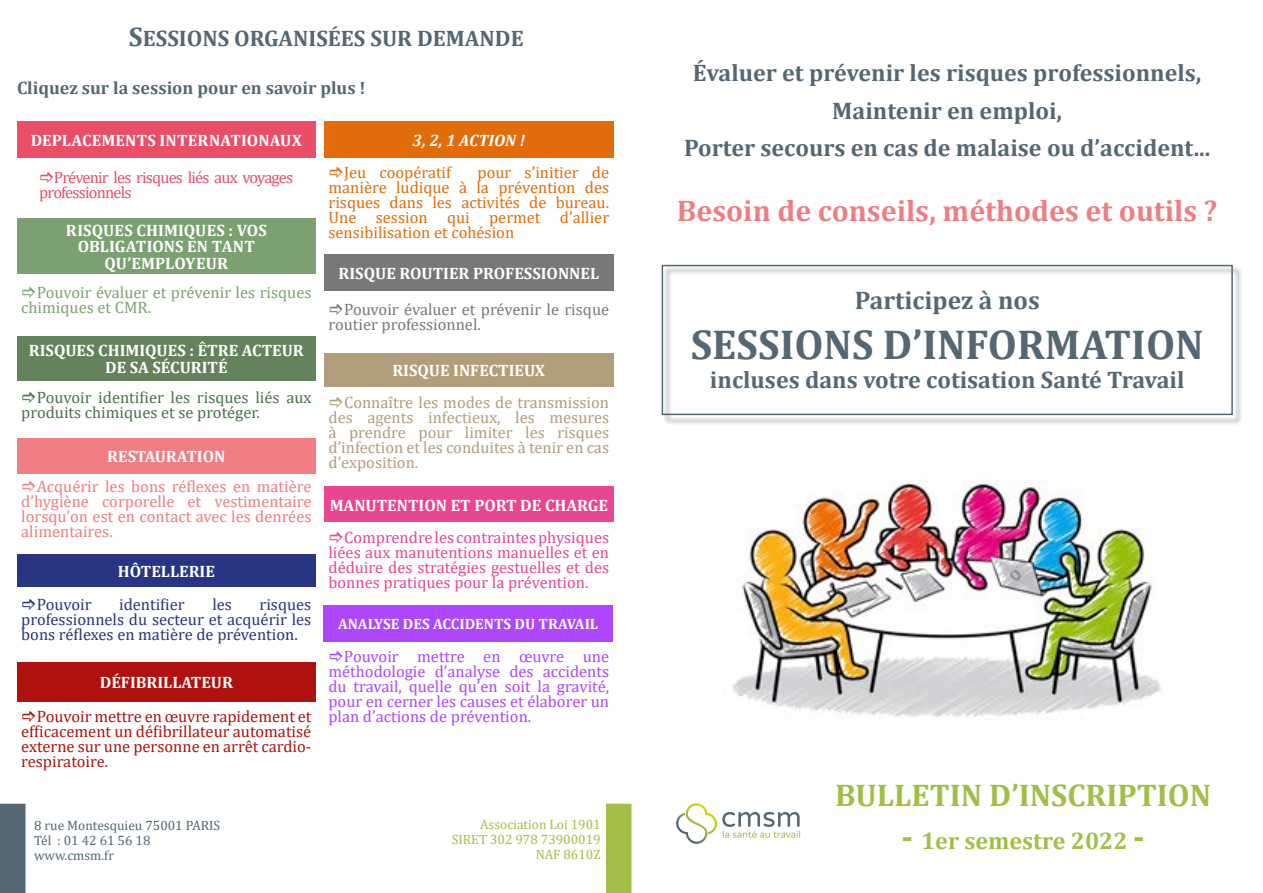
<style>
.page{position:relative;width:1263px;height:893px;background:#fff}
.page>*{position:absolute;margin:0;border:0;box-sizing:border-box;transform-origin:0 0}
.t1{font:700 42px "Cambria";color:#546772}
.t2{font:700 31.5px "Cambria";color:#a3be44}
.t3{font:700 30px "Cambria";color:#ef7d81}
.t4{font:700 25.5px "Cambria";color:#546772}
.t5{font:700 24px/37.3px "Cambria";color:#546772;text-align:center}
.t6{font:700 24px "Cambria";color:#a3be44}
.t7{font:700 22.5px "Cambria";color:#546772}
.t8{font:700 18px "Cambria";color:#546772}
.t9{font:700 16.5px/16.5px "Cambria";color:#fff;text-align:center}
.t10{font:16.5px/15px "Cambria";color:#ae46fd;text-align:justify}
.t11{font:16.5px/15px "Cambria";color:#e36c0a;text-align:justify}
.t12{font:16.5px/15px "Cambria";color:#b29d7a;text-align:justify}
.t13{font:16.5px/15px "Cambria";color:#e94591;text-align:justify}
.t14{font:16.5px/15px "Cambria";color:#af120e;text-align:justify}
.t15{font:16.5px/15px "Cambria";color:#ef7d81;text-align:justify}
.t16{font:16.5px/15px "Cambria";color:#283583;text-align:justify}
.t17{font:16.5px/15px "Cambria";color:#487347}
.t18{font:16.5px/15px "Cambria";color:#797879}
.t19{font:16.5px/15px "Cambria";color:#7ca170}
.t20{font:16.5px/15px "Cambria";letter-spacing:-.05em;color:#ea4e67}
.t21{font:italic 700 16.5px "Cambria";color:#fff}
.t22{font:700 15px "Cambria";color:#fff}
.t23{font:13.5px/15px "Cambria";color:#546772}
.t24{font:13.5px/15px "Cambria";color:#a3be44;text-align:right}
.s1{font-size:27px}
.s2{font-size:36px}
</style>
<div class="page">
<div style="left:606px;top:804px;width:25px;height:89px;background:#a3be44"></div>
<div style="left:0;top:804px;width:26px;height:89px;background:#546772"></div>
<svg style="left:676px;top:803px;width:124px;height:41px"></svg>
<img style="left:733px;top:480px;width:428px;height:238px">
<div style="left:664px;top:267px;width:579px;height:157px;background:#546772;opacity:.75"></div>
<div style="left:662px;top:265px;width:571px;height:150px;border:2px solid #546772"></div>
<div style="left:17px;top:218px;width:299px;height:56px;background:#7ca170"></div>
<div style="left:17px;top:336px;width:299px;height:44px;background:#64835c"></div>
<div style="left:17px;top:438px;width:299px;height:35px;background:#ef7d81"></div>
<div style="left:324px;top:353px;width:289px;height:34px;background:#b29d7a"></div>
<div style="left:17px;top:662px;width:299px;height:39px;background:#af120e"></div>
<div style="left:17px;top:554px;width:299px;height:33px;background:#283583"></div>
<div style="left:324px;top:605px;width:289px;height:36px;background:#ae46fd"></div>
<div style="left:324px;top:254px;width:289px;height:37px;background:#797879"></div>
<div style="left:324px;top:487px;width:289px;height:35px;background:#e94591"></div>
<div style="left:17px;top:121px;width:299px;height:37px;background:#ea4e67"></div>
<div style="left:324px;top:121px;width:289px;height:37px;background:#e36c0a"></div>
<h3 class="t7" style="left:129px;top:23px;width:396px"><span class="s1">S</span>ESSIONS ORGANISÉES SUR DEMANDE</h3>
<p class="t8" style="left:17px;top:75px;width:350px">Cliquez sur la session pour en savoir plus !</p>
<p class="t9" style="left:31px;top:132px;width:273px">DEPLACEMENTS INTERNATIONAUX</p>
<p class="t20" style="left:39px;top:169px;width:256px;text-indent:15px">Prévenir les risques liés aux voyages professionnels</p>
<p class="t9" style="left:66px;top:221px;width:202px">RISQUES CHIMIQUES : VOS<br>OBLIGATIONS EN TANT<br>QU’EMPLOYEUR</p>
<p class="t19" style="left:21px;top:285px;width:292px;text-indent:16px">Pouvoir évaluer et prévenir les risques chimiques et CMR.</p>
<p class="t9" style="left:29px;top:342px;width:276px">RISQUES CHIMIQUES : ÊTRE ACTEUR<br>DE SA SÉCURITÉ</p>
<p class="t17" style="left:21px;top:389px;width:292px;text-indent:16px">Pouvoir identifier les risques liés aux produits chimiques et se protéger.</p>
<p class="t9" style="left:107px;top:447px;width:120px">RESTAURATION</p>
<p class="t15" style="left:21px;top:478px;width:292px;text-indent:16px">Acquérir les bons réflexes en matière d’hygiène corporelle et vestimentaire lorsqu’on est en contact avec les denrées alimentaires.</p>
<p class="t9" style="left:118px;top:562px;width:99px">HÔTELLERIE</p>
<p class="t16" style="left:37px;top:597px;width:56px">Pouvoir</p>
<p class="t16" style="left:119px;top:597px;width:67px">identifier</p>
<p class="t16" style="left:212px;top:597px;width:21px">les</p>
<p class="t16" style="left:21px;top:597px;width:292px;text-indent:238px">risques professionnels du secteur et acquérir les bons réflexes en matière de prévention.</p>
<p class="t9" style="left:100px;top:674px;width:135px">DÉFIBRILLATEUR</p>
<p class="t14" style="left:21px;top:709px;width:292px;text-indent:16px">Pouvoir mettre en œuvre rapidement et efficacement un défibrillateur automatisé externe sur une personne en arrêt cardio&shy;respiratoire.</p>
<p class="t21" style="left:412px;top:129px;width:114px">3, 2, 1 ACTION !</p>
<p class="t11" style="left:344px;top:165px;width:109px">Jeu coopératif</p>
<p class="t11" style="left:328px;top:165px;width:282px;text-indent:149px">pour s’initier de manière ludique à la prévention des risques dans les activités de bureau.<br>Une session qui permet d’allier sensibilisation et cohésion</p>
<p class="t9" style="left:339px;top:264px;width:262px">RISQUE ROUTIER PROFESSIONNEL</p>
<p class="t18" style="left:328px;top:301px;width:282px;text-indent:16px">Pouvoir évaluer et prévenir le risque routier professionnel.</p>
<p class="t9" style="left:392px;top:362px;width:154px">RISQUE INFECTIEUX</p>
<p class="t12" style="left:328px;top:395px;width:282px;text-indent:16px">Connaître les modes de transmission des agents infectieux, les mesures à prendre pour limiter les risques d’infection et les conduites à tenir en cas d’exposition.</p>
<p class="t9" style="left:330px;top:496px;width:280px">MANUTENTION ET PORT DE CHARGE</p>
<p class="t13" style="left:328px;top:530px;width:282px;text-indent:16px">Comprendre les contraintes physiques liées aux manutentions manuelles et en déduire des stratégies gestuelles et des bonnes pratiques pour la prévention.</p>
<p class="t22" style="left:338px;top:613px;width:261px">ANALYSE DES ACCIDENTS DU TRAVAIL</p>
<p class="t10" style="left:328px;top:649px;width:282px;text-indent:16px">Pouvoir mettre en œuvre une méthodologie d’analyse des accidents du travail, quelle qu’en soit la gravité, pour en cerner les causes et élaborer un plan d’actions de prévention.</p>
<p class="t23" style="left:34px;top:818px;width:188px">8 rue Montesquieu 75001 PARIS<br>Tél : 01 42 61 56 18 www.cmsm.fr</p>
<p class="t24" style="left:452px;top:817px;width:150px">Association Loi 1901<br>SIRET 302 978 73900019<br>NAF 8610Z</p>
<h3 class="t5" style="left:684px;top:54px;width:528px">Évaluer et prévenir les risques professionnels,<br>Maintenir en emploi,<br>Porter secours en cas de malaise ou d’accident...</h3>
<h3 class="t3" style="left:677px;top:189px;width:542px">Besoin de conseils, méthodes et outils ?</h3>
<h3 class="t4" style="left:855px;top:282px;width:186px">Participez à nos</h3>
<h1 class="t1" style="left:691px;top:315px;width:514px">SESSIONS D’INFORMATION</h1>
<h3 class="t5" style="left:710px;top:360px;width:476px">incluses dans votre cotisation Santé Travail</h3>
<h2 class="t2" style="left:835px;top:773px;width:378px">BULLETIN D’INSCRIPTION</h2>
<h3 class="t6" style="left:901px;top:824px;width:246px"><span class="s2">-</span> 1er semestre 2022 <span class="s2">-</span></h3>
</div>
